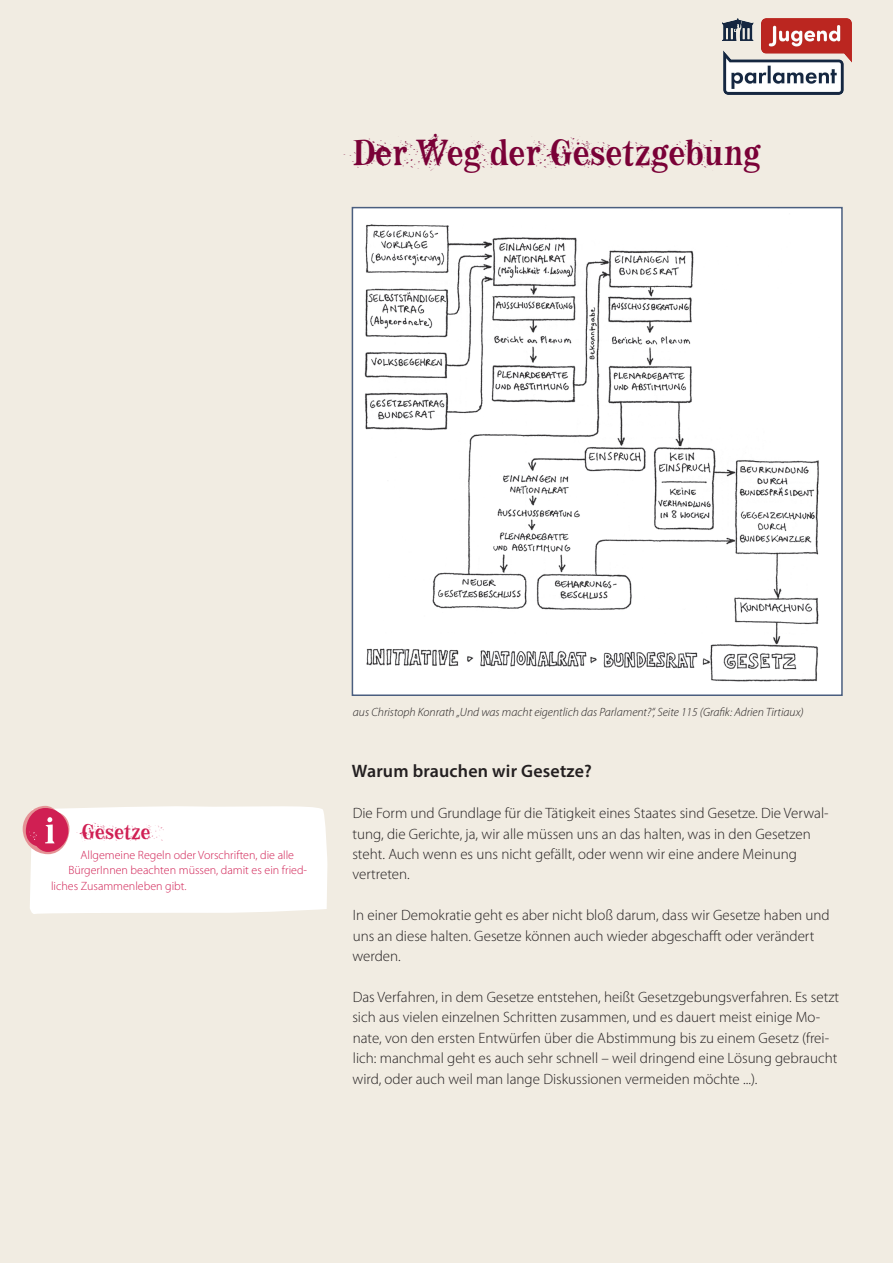
<style>
.page{position:relative;width:893px;height:1263px;background:#f1ece2}
.page>*{position:absolute;margin:0;border:0;box-sizing:border-box;transform-origin:0 0}
.t1{font:36px "F2 F Mad Zine LT Std Dirt";color:#7a0137}
.t2{font:21px "F2 F Mad Zine LT Std Dirt";color:#d01f53}
.t3{font:600 18px "Myriad Pro";letter-spacing:.01em;color:#231f20}
.t4{font:300 15px/20.4px "Myriad Pro";color:#231f20}
.t5{font:300 12px "Myriad Pro";color:#d01f53}
.t6{font:italic 300 12px "Myriad Pro";color:#231f20}
</style>
<div class="page">
<img style="left:355px;top:210px;width:485px;height:483px">
<div style="left:352px;top:207px;width:491px;height:489px;border:2px solid #4a5e7f"></div>
<svg style="left:23px;top:805px;width:304px;height:109px;background:#fcf3f5"></svg>
<img style="left:723px;top:19px;width:128px;height:75px">
<h1 class="t1" style="left:352px;top:128px;width:410px">Der Weg der Geset z gebun g</h1>
<h2 class="t2" style="left:82px;top:817px;width:102px">Geset ze</h2>
<p class="t5" style="left:80px;top:848px;width:215px">Allgemeine Regeln oder Vorschriften, die alle</p>
<p class="t5" style="left:68px;top:864px;width:240px">BürgerInnen beachten müssen, damit es ein fried-</p>
<p class="t5" style="left:51px;top:879px;width:137px">liches Zusammenleben gibt.</p>
<p class="t6" style="left:353px;top:706px;width:452px">aus Christoph Konrath „Und was macht eigentlich das Parlament?“, Seite 115 (Grafik: Adrien Tirtiaux)</p>
<p class="t3" style="left:352px;top:760px;width:241px">Warum brauchen wir Gesetze?</p>
<p class="t4" style="left:352px;top:803px;width:478px">Die Form und Grundlage für die Tätigkeit eines Staates sind Gesetze. Die Verwal&shy;tung, die Gerichte, ja, wir alle müssen uns an das halten, was in den Gesetzen steht. Auch wenn es uns nicht gefällt, oder wenn wir eine andere Meinung vertreten.</p>
<p class="t4" style="left:352px;top:905px;width:479px">In einer Demokratie geht es aber nicht bloß darum, dass wir Gesetze haben und uns an diese halten. Gesetze können auch wieder abgeschafft oder verändert werden.</p>
<p class="t4" style="left:352px;top:987px;width:488px">Das Verfahren, in dem Gesetze entstehen, heißt Gesetzgebungsverfahren. Es setzt sich aus vielen einzelnen Schritten zusammen, und es dauert meist einige Mo&shy;nate, von den ersten Entwürfen über die Abstimmung bis zu einem Gesetz (frei&shy;lich: manchmal geht es auch sehr schnell – weil dringend eine Lösung gebraucht wird, oder auch weil man lange Diskussionen vermeiden möchte ...).</p>
</div>
